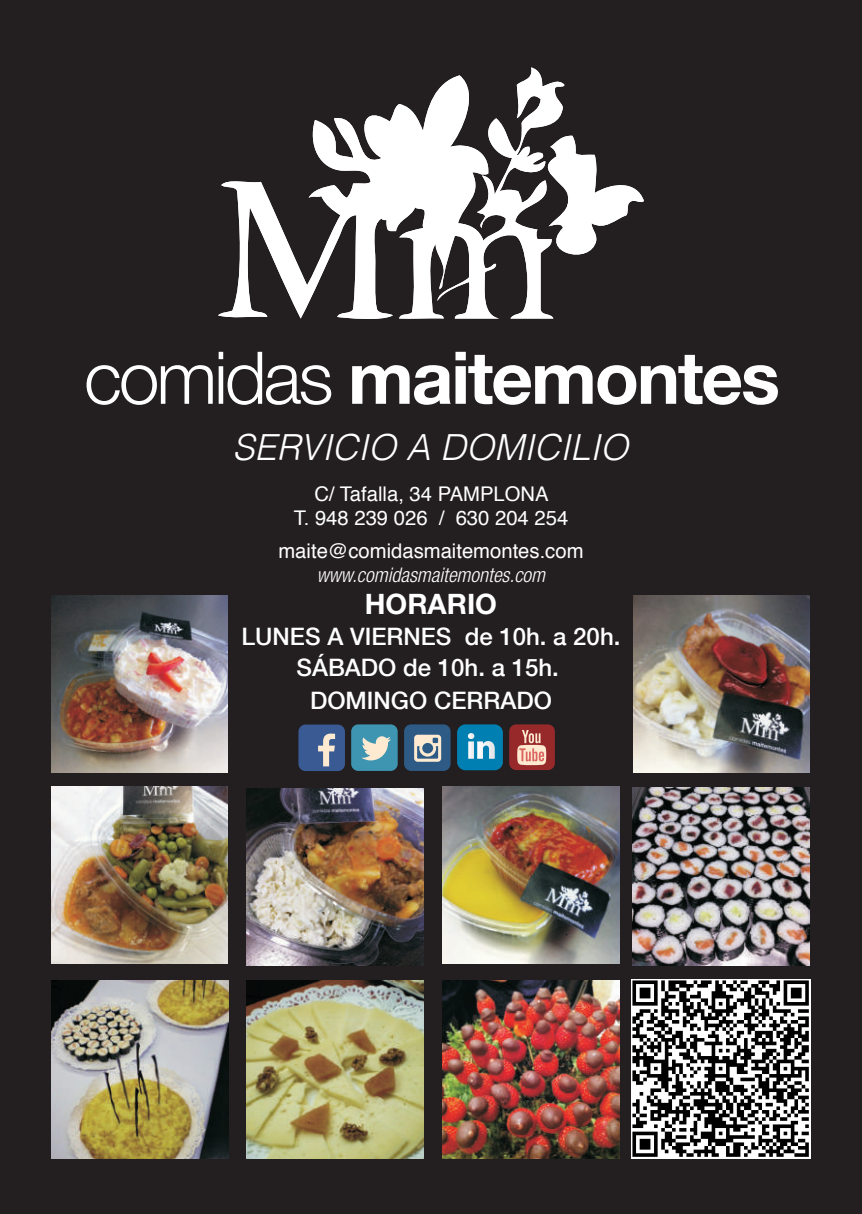
<style>
.page{position:relative;width:862px;height:1214px;background:#fff}
.page>*{position:absolute;margin:0;border:0;box-sizing:border-box;transform-origin:0 0}
.t1{font:700 72.8px "Helvetica Neue LT Std";letter-spacing:-.03em;color:#fff}
.t2{font:italic 300 36px "Helvetica";color:#fff}
.t3{font:700 28px "Helvetica Neue";color:#fff}
.t4{font:500 24px/32.2px "Helvetica Neue";color:#fff;text-align:center}
.t5{font:20.2px/24.2px "Helvetica";color:#fff;text-align:center}
.t6{font:italic 300 condensed 20.2px "Helvetica Neue LT Std";color:#fff}
.s1{font-weight:300}
</style>
<div class="page">
<div style="left:0;top:0;width:862px;height:1213px;background:#231f20"></div>
<div style="left:298px;top:724px;width:47px;height:47px;background:#3a5a94;border-radius:7px"></div>
<div style="left:404px;top:724px;width:46px;height:46px;background:#2e5b86;border-radius:7px"></div>
<svg style="left:318px;top:733px;width:17px;height:33px"></svg>
<div style="left:351px;top:724px;width:47px;height:46px;background:#3e95b2;border-radius:7px"></div>
<svg style="left:361px;top:736px;width:30px;height:24px"></svg>
<svg style="left:414px;top:734px;width:27px;height:27px"></svg>
<div style="left:457px;top:724px;width:46px;height:46px;background:#007fb2;border-radius:8px"></div>
<svg style="left:468px;top:733px;width:27px;height:25px"></svg>
<div style="left:509px;top:724px;width:46px;height:46px;background:#98292b;border-radius:7px"></div>
<svg style="left:517px;top:730px;width:29px;height:35px"></svg>
<img style="left:633px;top:787px;width:177px;height:178px">
<img style="left:632px;top:979px;width:179px;height:179px">
<img style="left:247px;top:788px;width:176px;height:177px">
<img style="left:633px;top:596px;width:176px;height:176px">
<img style="left:443px;top:786px;width:176px;height:177px">
<img style="left:51px;top:595px;width:177px;height:177px">
<img style="left:51px;top:786px;width:177px;height:177px">
<img style="left:246px;top:980px;width:177px;height:177px">
<img style="left:51px;top:980px;width:177px;height:177px">
<img style="left:442px;top:980px;width:177px;height:177px">
<svg style="left:218px;top:67px;width:426px;height:252px"></svg>
<h1 class="t1" style="left:84px;top:333px;width:697px"><span class="s1">comidas</span> maitemontes</h1>
<h2 class="t2" style="left:233px;top:425px;width:397px">SERVICIO A DOMICILIO</h2>
<p class="t5" style="left:294px;top:482px;width:276px">C/ Tafalla, 34 PAMPLONA<br>T. 948 239 026 / 630 204 254</p>
<p class="t5" style="left:278px;top:539px;width:306px">maite@comidasmaitemontes.com</p>
<p class="t6" style="left:317px;top:563px;width:230px">www.comidasmaitemontes.com</p>
<h3 class="t3" style="left:365px;top:587px;width:134px">HORARIO</h3>
<p class="t4" style="left:241px;top:619px;width:380px">LUNES A VIERNES de 10h. a 20h.<br>SÁBADO de 10h. a 15h.<br>DOMINGO CERRADO</p>
</div>
